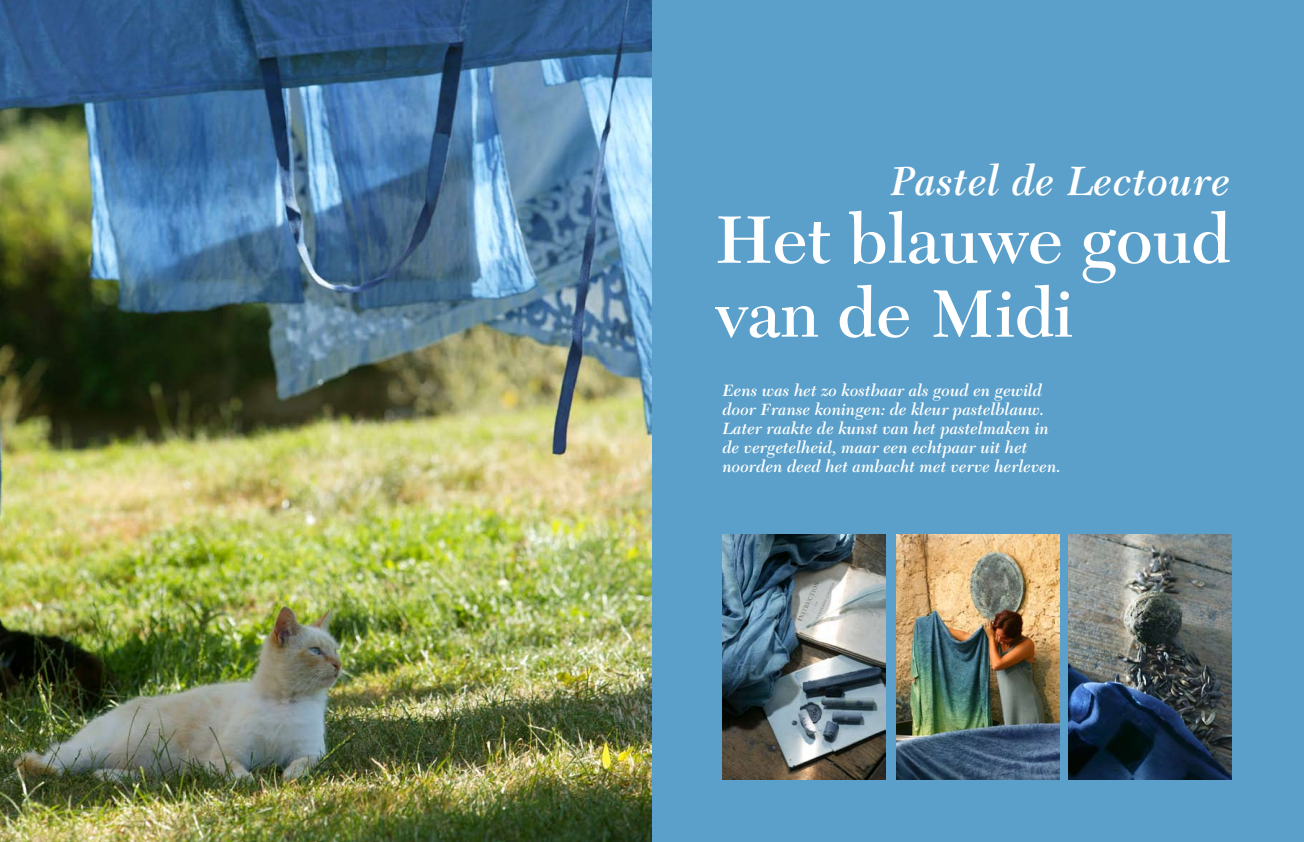
<style>
.page{position:relative;width:1304px;height:842px;background:#fff}
.page>*{position:absolute;margin:0;border:0;box-sizing:border-box;transform-origin:0 0}
.t1{font:600 70px/74px "New Caledonia";color:#fff}
.t2{font:italic 600 42.7px "New Caledonia";letter-spacing:.01em;color:#fff}
.t3{font:italic 600 17px/19px "New Caledonia";color:#fff}
</style>
<div class="page">
<div style="left:652px;top:0;width:652px;height:842px;background:#5ba0ca"></div>
<img style="left:0;top:0;width:652px;height:842px">
<img style="left:723px;top:535px;width:163px;height:245px">
<img style="left:896px;top:535px;width:163px;height:245px">
<img style="left:1068px;top:535px;width:163px;height:245px">
<h2 class="t2" style="left:891px;top:156px;width:342px">Pastel de Lectoure</h2>
<h1 class="t1" style="left:715px;top:204px;width:516px">Het blauwe goud van de Midi</h1>
<p class="t3" style="left:723px;top:381px;width:340px">Eens was het zo kostbaar als goud en gewild door Franse koningen: de kleur pastelblauw.<br>Later raakte de kunst van het pastelmaken in de vergetelheid, maar een echtpaar uit het noorden deed het ambacht met verve herleven.</p>
</div>
